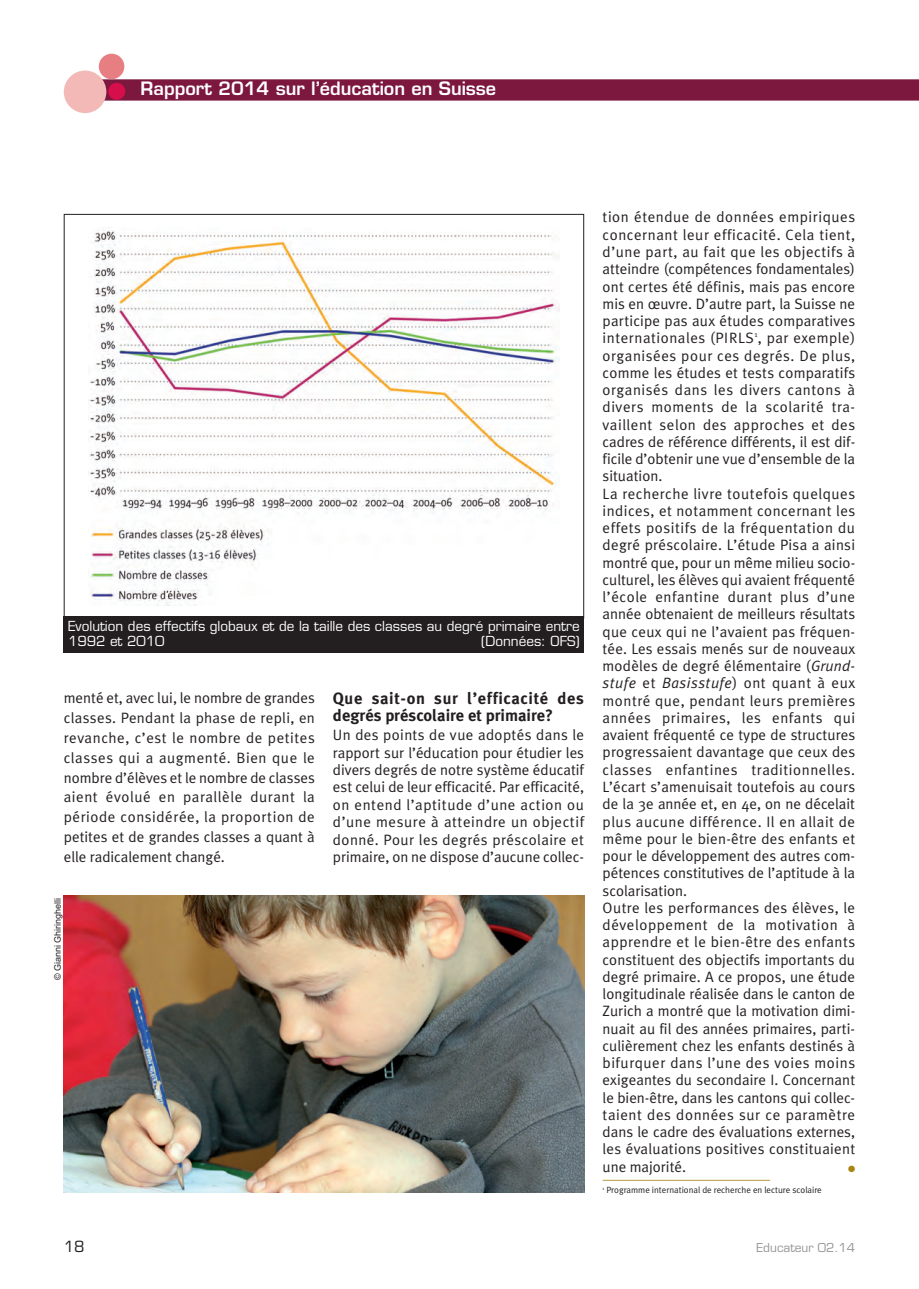
<style>
.page{position:relative;width:919px;height:1289px;background:#fff}
.page>*{position:absolute;margin:0;border:0;box-sizing:border-box;transform-origin:0 0}
.t1{font:600 18px "Eurostile";color:#fff}
.t2{font:700 16.5px/16.6px "Meta Plus";color:#231f20}
.t3{font:15px/17.2px "Meta Plus Normal";letter-spacing:.015em;color:#231f20;text-align:justify}
.t4{font:15px "Eurostile";color:#231f20}
.t5{font:13.5px/14.7px "Eurostile";color:#fff}
.t6{font:12px "Eurostile";color:#939598}
.t7{font:9px "Meta Plus Normal";color:#231f20}
.t8{font:9px "Arial";color:#231f20}
.t9{font:9px "Zapf Dingbats";color:#a98413}
.s1{font-style:italic}
</style>
<div class="page">
<div style="left:87px;top:79px;width:831px;height:22px;background:#7c173e"></div>
<div style="left:64px;top:71px;width:42px;height:42px;background:#f2b9b6;border-radius:50%"></div>
<div style="left:99px;top:54px;width:25px;height:25px;background:#e67e82;border-radius:50%"></div>
<div style="left:108px;top:83px;width:17px;height:17px;background:#d60e4c;border-radius:50%"></div>
<img style="left:88px;top:227px;width:471px;height:378px">
<div style="left:64px;top:616px;width:520px;height:37px;background:#231f20"></div>
<hr style="left:602px;top:1179px;width:168px;height:1px;background:#bb9940">
<img style="left:64px;top:895px;width:520px;height:297px">
<p class="t1" style="left:140px;top:81px;width:357px">Rapport 2014 sur l’éducation en Suisse</p>
<p class="t5" style="left:68px;top:620px;width:513px">Evolution des effectifs globaux et de la taille des classes au degré primaire entre<br>1992 et 2010</p>
<p class="t5" style="left:481px;top:635px;width:100px">(Données: OFS)</p>
<p class="t3" style="left:64px;top:689px;width:252px;line-height:19.8px">menté et, avec lui, le nombre de grandes classes. Pendant la phase de repli, en revanche, c’est le nombre de petites classes qui a augmenté. Bien que le nombre d’élèves et le nombre de classes aient évolué en parallèle durant la période considérée, la proportion de petites et de grandes classes a quant à elle radicalement changé.</p>
<p class="t2" style="left:333px;top:691px;width:252px">Que sait-on sur l’efficacité des degrés préscolaire et primaire?</p>
<p class="t3" style="left:333px;top:727px;width:252px">Un des points de vue adoptés dans le rapport sur l’éducation pour étudier les divers degrés de notre système éducatif est celui de leur efficacité. Par efficacité, on entend l’aptitude d’une action ou d’une mesure à atteindre un objectif donné. Pour les degrés préscolaire et primaire, on ne dispose d’aucune collec-</p>
<p class="t8" style="left:52px;top:980px;width:84px;rotate:-90deg">© Gianni Ghiringhelli</p>
<p class="t3" style="left:602px;top:210px;width:254px;text-align:left">tion étendue de données empiriques concernant leur efficacité. Cela tient, d’une part, au fait que les objectifs à atteindre (compétences fondamentales) ont certes été définis, mais pas encore mis en œuvre. D’autre part, la Suisse ne participe pas aux études comparatives internationales (PIRLS<sup>1</sup>, par exemple) organisées pour ces degrés. De plus, comme les études et tests comparatifs organisés dans les divers cantons à divers moments de la scolarité tra&shy;vaillent selon des approches et des cadres de référence différents, il est dif&shy;ficile d’obtenir une vue d’ensemble de la situation.<br>La recherche livre toutefois quelques indices, et notamment concernant les effets positifs de la fréquentation du degré préscolaire. L’étude Pisa a ainsi montré que, pour un même milieu socio&shy;culturel, les élèves qui avaient fréquenté l’école enfantine durant plus d’une année obtenaient de meilleurs résultats que ceux qui ne l’avaient pas fréquen&shy;tée. Les essais menés sur de nouveaux modèles de degré élémentaire (<span class="s1">Grund&shy;stufe</span> et <span class="s1">Basisstufe</span>) ont quant à eux montré que, pendant leurs premières années primaires, les enfants qui avaient fréquenté ce type de structures progressaient davantage que ceux des classes enfantines traditionnelles.<br>L’écart s’amenuisait toutefois au cours de la 3e année et, en 4e, on ne décelait plus aucune différence. Il en allait de même pour le bien-être des enfants et pour le développement des autres com&shy;pétences constitutives de l’aptitude à la scolarisation.<br>Outre les performances des élèves, le développement de la motivation à apprendre et le bien-être des enfants constituent des objectifs importants du degré primaire. A ce propos, une étude longitudinale réalisée dans le canton de Zurich a montré que la motivation dimi&shy;nuait au fil des années primaires, parti&shy;culièrement chez les enfants destinés à bifurquer dans l’une des voies moins exigeantes du secondaire I. Concernant le bien-être, dans les cantons qui collec&shy;taient des données sur ce paramètre dans le cadre des évaluations externes, les évaluations positives constituaient une majorité.</p>
<p class="t9" style="left:848px;top:1163px;width:9px">●</p>
<p class="t7" style="left:602px;top:1186px;width:221px"><sup>1</sup> Programme international de recherche en lecture scolaire</p>
<p class="t4" style="left:64px;top:1240px;width:22px">18</p>
<p class="t6" style="left:756px;top:1242px;width:100px">Educateur 02.14</p>
</div>
